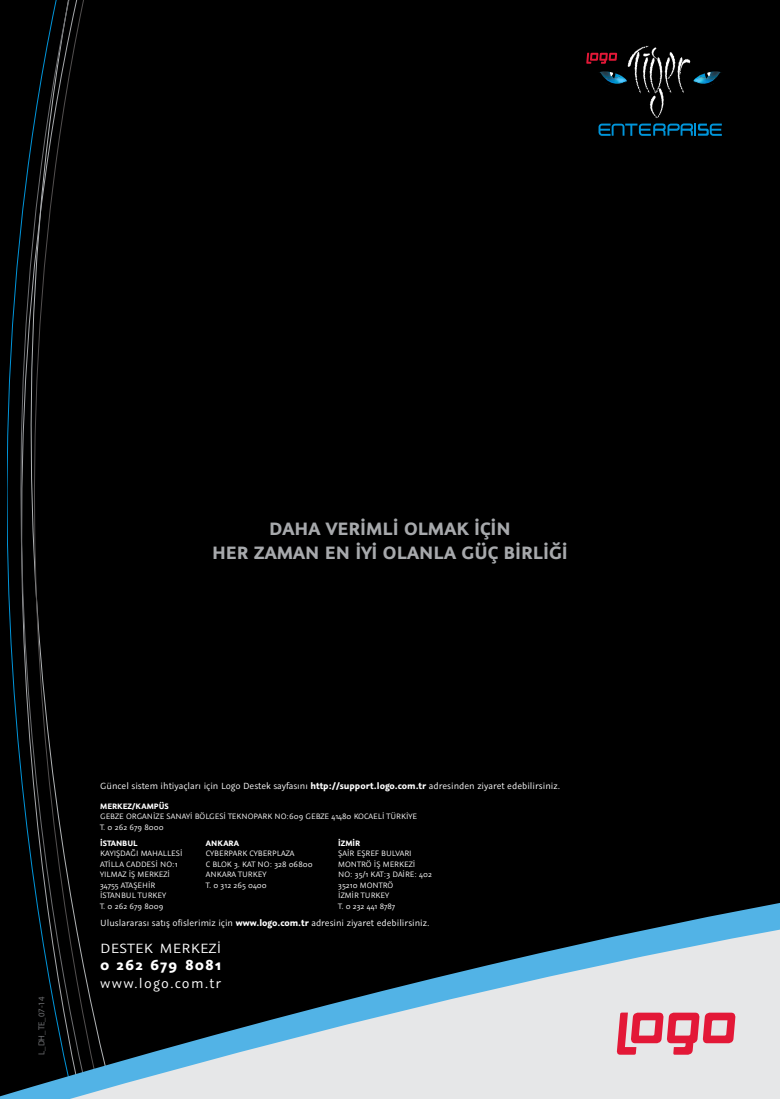
<style>
.page{position:relative;width:780px;height:1099px;background:#fff}
.page>*{position:absolute;margin:0;border:0;box-sizing:border-box;transform-origin:0 0}
.t1{font:700 20px/24px "Graublau Sans";color:#a7a9ac;text-align:center}
.t2{font:700 16.25px "Graublau Sans";letter-spacing:.06em;color:#fff}
.t3{font:15px "Graublau Sans";letter-spacing:.085em;color:#fff}
.t4{font:15px "Graublau Sans";letter-spacing:.02em;color:#fff;scale:1.07 1}
.t5{font:10px "Graublau Sans";color:#fff}
.t6{font:8.75px/10.5px "Graublau Sans";color:#fff}
.t7{font:700 8.75px "Graublau Sans";color:#fff}
.t8{font:8.75px "Myriad Pro";color:#6d6e71}
.s1{font-weight:700}
</style>
<div class="page">
<div style="left:0;top:0;width:780px;height:1098px;background:#000"></div>
<svg style="left:7px;top:0;width:77px;height:710px"></svg>
<svg style="left:0;top:742px;width:780px;height:356px"></svg>
<svg style="left:586px;top:46px;width:136px;height:90px"></svg>
<svg style="left:616px;top:1012px;width:119px;height:42px;background:#e47a8b"></svg>
<h1 class="t1" style="left:212px;top:516px;width:357px">DAHA VERİMLİ OLMAK İÇİN<br>HER ZAMAN EN İYİ OLANLA GÜÇ BİRLİĞİ</h1>
<p class="t8" style="left:36px;top:1054px;width:60px;rotate:-90deg">L_DH_TE_07-14</p>
<p class="t5" style="left:100px;top:780px;width:461px">Güncel sistem ihtiyaçları için Logo Destek sayfasını <span class="s1">http://support.logo.com.tr</span> adresinden ziyaret edebilirsiniz.</p>
<p class="t7" style="left:100px;top:800px;width:70px">MERKEZ/KAMPÜS</p>
<p class="t6" style="left:100px;top:811px;width:318px">GEBZE ORGANİZE SANAYİ BÖLGESİ TEKNOPARK NO:609 GEBZE 41480 KOCAELİ TÜRKİYE<br>T. 0 262 679 8000</p>
<p class="t7" style="left:100px;top:837px;width:39px">İSTANBUL</p>
<p class="t6" style="left:100px;top:848px;width:84px">KAYIŞDAĞI MAHALLESİ<br>ATİLLA CADDESİ NO:1<br>YILMAZ İŞ MERKEZİ<br>34755 ATAŞEHİR<br>İSTANBUL TURKEY<br>T. 0 262 679 8009</p>
<p class="t7" style="left:338px;top:837px;width:24px">İZMİR</p>
<p class="t6" style="left:338px;top:848px;width:95px">ŞAİR EŞREF BULVARI<br>MONTRÖ İŞ MERKEZİ<br>NO: 35/1 KAT:3 DAİRE: 402<br>35210 MONTRÖ<br>İZMİR TURKEY<br>T. 0 232 441 8787</p>
<p class="t5" style="left:100px;top:917px;width:331px">Uluslararası satış ofislerimiz için <span class="s1">www.logo.com.tr</span> adresini ziyaret edebilirsiniz.</p>
<h3 class="t4" style="left:100px;top:939px;width:115px">DESTEK MERKEZİ</h3>
<h2 class="t2" style="left:100px;top:954px;width:122px">0 262 679 8081</h2>
<h3 class="t3" style="left:100px;top:974px;width:122px">www.logo.com.tr</h3>
<p class="t7" style="left:206px;top:837px;width:35px">ANKARA</p>
<p class="t6" style="left:206px;top:848px;width:108px">CYBERPARK CYBERPLAZA<br>C BLOK 3. KAT NO: 328 06800<br>ANKARA TURKEY<br>T. 0 312 265 0400</p>
</div>
